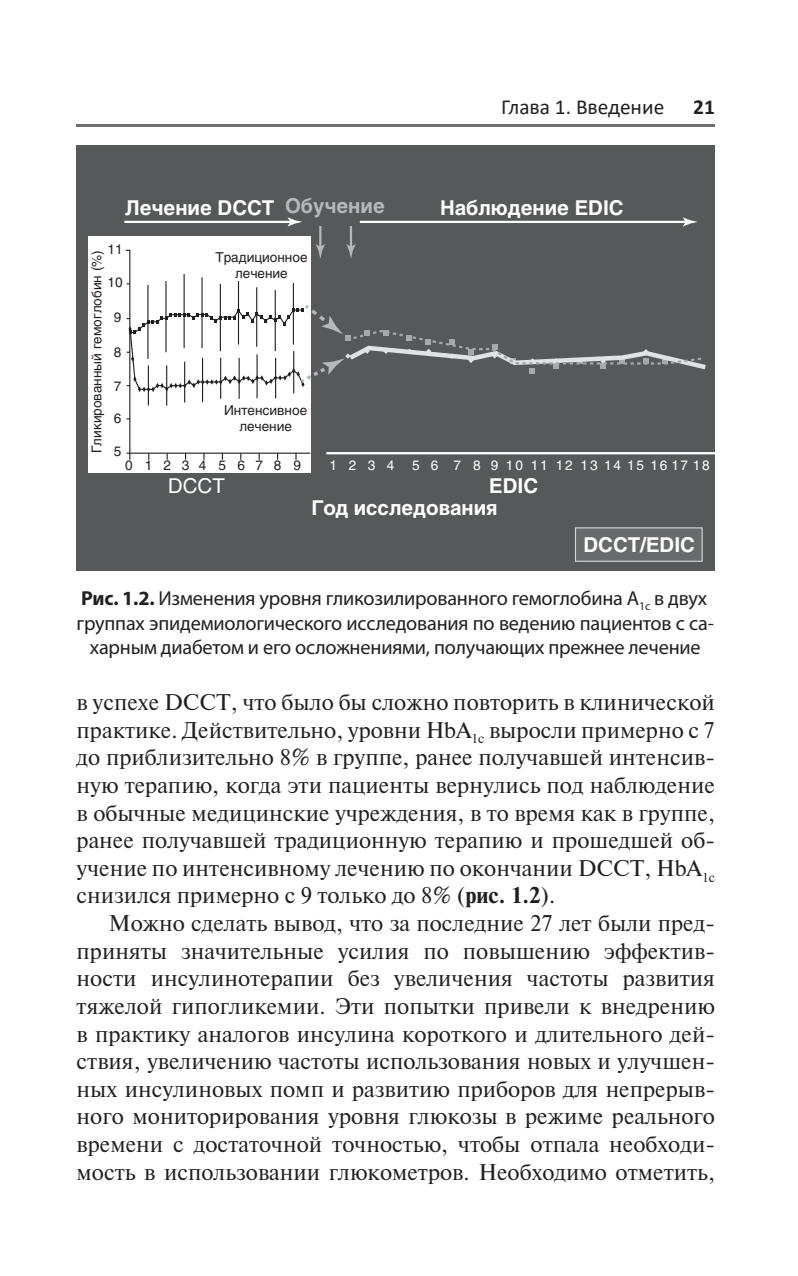
<style>
.page{position:relative;width:798px;height:1276px;background:#fff}
.page>*{position:absolute;margin:0;border:0;box-sizing:border-box;transform-origin:0 0}
.t1{font:22.72px/27.7px "Newton";color:#231f20;text-align:justify}
.t2{font:21.38px "Calibri";color:#231f20}
.t3{font:700 21.38px "Calibri";color:#231f20}
.t4{font:20.25px/24.3px "Myriad Pro";letter-spacing:-.01em;color:#231f20;text-align:center}
.t5{font:700 20.25px "Helios";color:#fff}
.t6{font:20.25px "Helios";color:#fff}
.t7{font:13.5px/16.2px "Helios";color:#231f20;text-align:center}
.t8{font:13.5px "Helios";letter-spacing:.135em;color:#fff}
.t9{font:13.5px "Helios";letter-spacing:.83em;color:#231f20}
.s1{color:#b6b7bb}
.s2{font-weight:700}
</style>
<div class="page">
<hr style="left:77px;top:124px;width:637px;height:3px;background:#6d6e71">
<div style="left:77px;top:146px;width:637px;height:425px;background:#57585a"></div>
<div style="left:88px;top:236px;width:222px;height:236px;background:#fff"></div>
<hr style="left:326px;top:452px;width:388px;height:2px;background:#fff">
<hr style="left:360px;top:221px;width:327px;height:2px;background:#fff">
<svg style="left:682px;top:217px;width:15px;height:9px"></svg>
<hr style="left:124px;top:221px;width:168px;height:2px;background:#fff">
<svg style="left:287px;top:217px;width:15px;height:9px"></svg>
<hr style="left:319px;top:226px;width:2px;height:23px;background:#b6b7bb">
<hr style="left:350px;top:226px;width:2px;height:23px;background:#b6b7bb">
<div style="left:575px;top:528px;width:126px;height:33px;background:#696a6d"></div>
<div style="left:574px;top:527px;width:128px;height:35px;border:1px solid #d6d7d9"></div>
<svg style="left:125px;top:244px;width:585px;height:217px"></svg>
<p class="t2" style="left:501px;top:98px;width:164px">Глава 1. Введение</p>
<p class="t3" style="left:693px;top:98px;width:23px">21</p>
<p class="t5" style="left:125px;top:196px;width:261px">Лечение DCCT <span class="s1">Обучение</span></p>
<p class="t5" style="left:440px;top:196px;width:185px">Наблюдение EDIC</p>
<p class="t7" style="left:107px;top:242px;width:17px">11</p>
<p class="t7" style="left:107px;top:275px;width:17px">10</p>
<p class="t7" style="left:114px;top:311px;width:9px">9</p>
<p class="t7" style="left:114px;top:345px;width:9px">8</p>
<p class="t7" style="left:114px;top:379px;width:9px">7</p>
<p class="t7" style="left:114px;top:411px;width:9px">6</p>
<p class="t7" style="left:114px;top:444px;width:9px">5</p>
<p class="t7" style="left:90px;top:453px;width:205px;rotate:-90deg">Гликированный гемоглобин (%)</p>
<p class="t7" style="left:215px;top:250px;width:94px">Традиционное лечение</p>
<p class="t7" style="left:224px;top:403px;width:84px">Интенсивное лечение</p>
<p class="t9" style="left:125px;top:460px;width:177px">0123456789</p>
<p class="t6" style="left:168px;top:478px;width:58px">DCCT</p>
<p class="t8" style="left:329px;top:460px;width:66px">1234</p>
<p class="t8" style="left:412px;top:460px;width:299px">5 6 7 8 9 10 11 12 131415161718</p>
<p class="t5" style="left:489px;top:474px;width:50px">EDIC</p>
<p class="t5" style="left:311px;top:496px;width:187px">Год исследования</p>
<p class="t5" style="left:583px;top:533px;width:113px">DCCT/EDIC</p>
<p class="t4" style="left:77px;top:588px;width:638px"><span class="s2">Рис. 1.2.</span> Изменения уровня гликозилированного гемоглобина A<sub>1c</sub> в двух группах эпидемиологического исследования по ведению пациентов с са&shy;харным диабетом и его осложнениями, получающих прежнее лечение</p>
<p class="t1" style="left:77px;top:690px;width:639px">в успехе DCCT, что было бы сложно повторить в клинической практике. Действительно, уровни HbA<sub>1c</sub> выросли примерно с 7 до приблизительно 8% в группе, ранее получавшей интенсив&shy;ную терапию, когда эти пациенты вернулись под наблюдение в обычные медицинские учреждения, в то время как в группе, ранее получавшей традиционную терапию и прошедшей об&shy;учение по интенсивному лечению по окончании DCCT, HbA<sub>1c </sub>снизился примерно с 9 только до 8% (<span class="s2">рис. 1.2</span>).</p>
<p class="t1" style="left:77px;top:911px;width:639px;text-indent:32px">Можно сделать вывод, что за последние 27 лет были пред&shy;приняты значительные усилия по повышению эффектив&shy;ности инсулинотерапии без увеличения частоты развития тяжелой гипогликемии. Эти попытки привели к внедрению в практику аналогов инсулина короткого и длительного дей&shy;ствия, увеличению частоты использования новых и улучшен&shy;ных инсулиновых помп и развитию приборов для непрерыв&shy;ного мониторирования уровня глюкозы в режиме реального времени с достаточной точностью, чтобы отпала необходи&shy;мость в использовании глюкометров. Необходимо отметить,</p>
</div>
